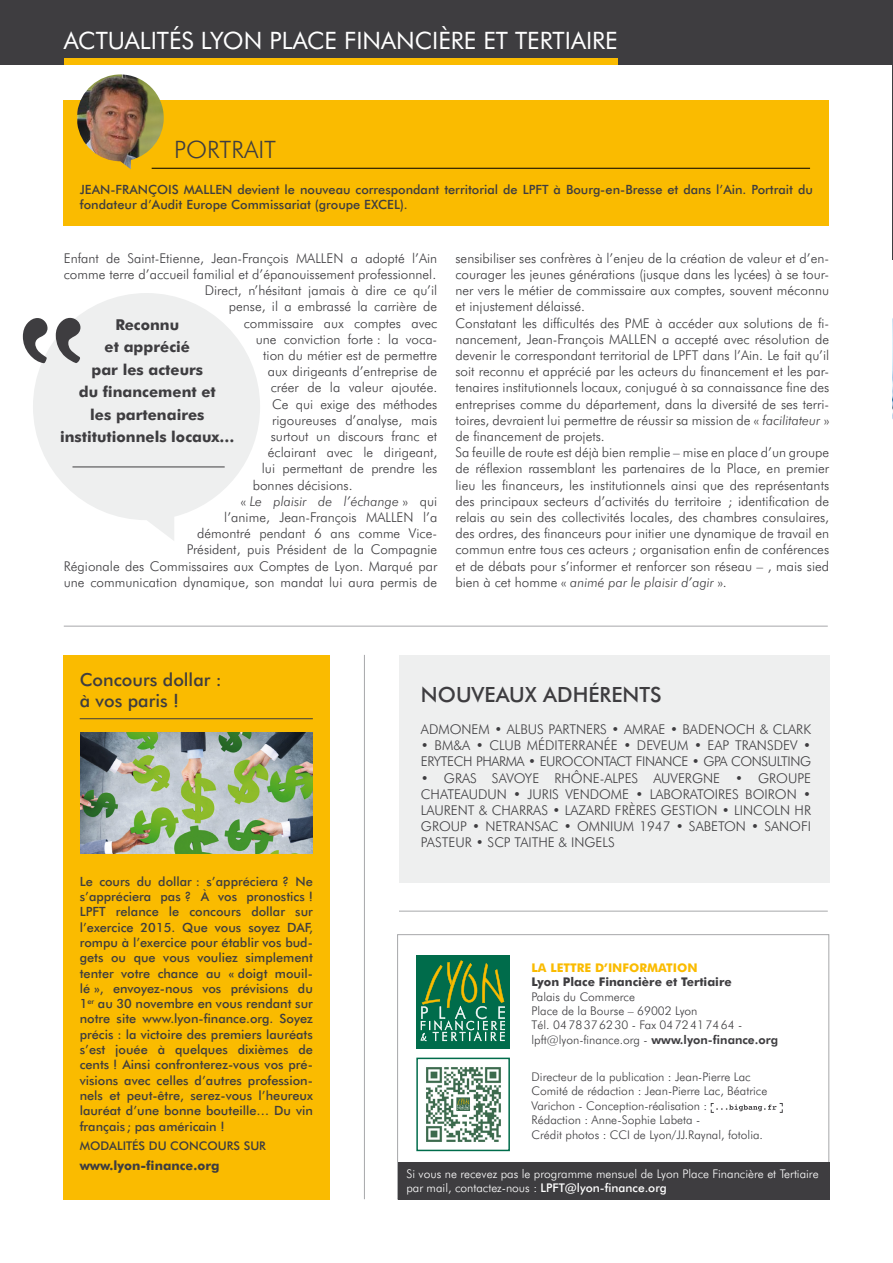
<style>
.page{position:relative;width:893px;height:1263px;background:#fff}
.page>*{position:absolute;margin:0;border:0;box-sizing:border-box;transform-origin:0 0}
.t1{font:24px "Futura BT";color:#fff}
.t2{font:300 24px "Futura BT";color:#3e3d40}
.t3{font:500 21px "Futura BT";color:#3e3d40}
.t4{font:500 18px "Futura BT";color:#3e3d40}
.t5{font:700 15px/22.5px "Futura BT";color:#3e3d40;text-align:center}
.t6{font:300 13.5px/16.2px "Futura BT";color:#3e3d40;text-align:justify}
.t7{font:300 13.5px/16.2px "Futura BT";letter-spacing:-.03em;color:#3e3d40}
.t8{font:500 12.75px/15.3px "Futura BT";color:#3e3d40}
.t9{font:700 12.75px "Futura BT";color:#3e3d40}
.t10{font:300 12px/14.4px "Futura BT";color:#3e3d40}
.t11{font:300 12px/14.4px "Futura BT";color:#fff}
.t12{font:700 12px "Futura BT";color:#3e3d40}
.t13{font:500 12px "Futura BT";color:#3e3d40}
.t14{font:700 12px "Futura BT";color:#fabb00}
.s1{font-style:italic}
.s2{font-weight:800}
.s3{font-weight:500}
</style>
<div class="page">
<hr style="left:892px;top:259px;width:1px;height:1004px;background:#00a390">
<div style="left:398px;top:1162px;width:432px;height:37px;background:#3e3d40"></div>
<div style="left:399px;top:655px;width:430px;height:227px;background:#eeefef"></div>
<div style="left:64px;top:100px;width:765px;height:125px;background:#fabb00"></div>
<hr style="left:892px;top:0;width:1px;height:259px;background:#3e3d40">
<div style="left:0;top:0;width:893px;height:64px;background:#3e3d40"></div>
<svg style="left:711px;top:1103px;width:72px;height:10px"></svg>
<img style="left:77px;top:74px;width:87px;height:87px">
<hr style="left:152px;top:168px;width:658px;height:1px;background:#000">
<hr style="left:364px;top:655px;width:1px;height:544px;background:#a7a8aa">
<hr style="left:64px;top:626px;width:764px;height:1px;background:#a7a8aa">
<hr style="left:399px;top:911px;width:429px;height:1px;background:#a7a8aa">
<div style="left:64px;top:58px;width:554px;height:6px;background:#fabb00"></div>
<div style="left:64px;top:655px;width:266px;height:544px;background:#fabb00"></div>
<hr style="left:80px;top:718px;width:233px;height:1px;background:#3e3d40">
<img style="left:80px;top:733px;width:233px;height:120px">
<svg style="left:33px;top:293px;width:227px;height:248px;fill:#eeefef"></svg>
<hr style="left:72px;top:467px;width:153px;height:1px;background:#3e3d40">
<svg style="left:23px;top:318px;width:57px;height:45px"></svg>
<div style="left:416px;top:955px;width:94px;height:94px;background:#006c4b"></div>
<svg style="left:421px;top:960px;width:84px;height:81px"></svg>
<img style="left:892px;top:318px;width:1px;height:102px">
<img style="left:426px;top:1067px;width:75px;height:75px">
<div style="left:416px;top:1057px;width:94px;height:94px;border:2px solid #006c4b"></div>
<p class="t1" style="left:64px;top:26px;width:555px">ACTUALITÉS LYON PLACE FINANCIÈRE ET TERTIAIRE</p>
<p class="t2" style="left:174px;top:135px;width:103px">PORTRAIT</p>
<p class="t8" style="left:80px;top:181px;width:735px">JEAN-FRANÇOIS MALLEN devient le nouveau correspondant territorial de LPFT à Bourg-en-Bresse et dans l’Ain. Portrait du fondateur d’Audit Europe Commissariat (groupe EXCEL).</p>
<p class="t6" style="left:64px;top:250px;width:375px">Enfant de Saint-Etienne, Jean-François MALLEN a adopté l’Ain comme terre d’accueil familial et d’épanouissement professionnel.</p>
<p class="t6" style="left:205px;top:282px;width:234px">Direct, n’hésitant jamais à dire ce qu’il</p>
<p class="t6" style="left:229px;top:298px;width:210px">pense, il a embrassé la carrière de</p>
<p class="t6" style="left:244px;top:314px;width:195px">commissaire aux comptes avec</p>
<p class="t6" style="left:256px;top:331px;width:183px">une conviction forte : la voca-</p>
<p class="t6" style="left:263px;top:347px;width:175px">tion du métier est de permettre</p>
<p class="t6" style="left:268px;top:363px;width:171px">aux dirigeants d’entreprise de</p>
<p class="t6" style="left:271px;top:379px;width:168px">créer de la valeur ajoutée.</p>
<p class="t6" style="left:272px;top:395px;width:166px">Ce qui exige des méthodes</p>
<p class="t6" style="left:272px;top:412px;width:167px">rigoureuses d’analyse, mais</p>
<p class="t6" style="left:271px;top:428px;width:168px">surtout un discours franc et</p>
<p class="t6" style="left:268px;top:444px;width:171px">éclairant avec le dirigeant,</p>
<p class="t6" style="left:262px;top:460px;width:177px">lui permettant de prendre les</p>
<p class="t6" style="left:253px;top:476px;width:101px">bonnes décisions.</p>
<p class="t6" style="left:64px;top:493px;width:375px;text-align:right">« <span class="s1">Le plaisir de l’échange</span> » qui<br>l’anime, Jean-François MALLEN l’a<br>démontré pendant 6 ans comme Vice-<br>Président, puis Président de la Compagnie<br>Régionale des Commissaires aux Comptes de Lyon. Marqué par une communication dynamique, son mandat lui aura permis de</p>
<p class="t5" style="left:60px;top:313px;width:176px">Reconnu<br>et apprécié<br>par les acteurs<br>du financement et<br>les partenaires institutionnels locaux…</p>
<p class="t6" style="left:455px;top:250px;width:375px">sensibiliser ses confrères à l’enjeu de la création de valeur et d’en&shy;courager les jeunes générations (jusque dans les lycées) à se tour&shy;ner vers le métier de commissaire aux comptes, souvent méconnu et injustement délaissé.</p>
<p class="t6" style="left:455px;top:314px;width:375px">Constatant les difficultés des PME à accéder aux solutions de fi&shy;nancement, Jean-François MALLEN a accepté avec résolution de devenir le correspondant territorial de LPFT dans l’Ain. Le fait qu’il soit reconnu et apprécié par les acteurs du financement et les par&shy;tenaires institutionnels locaux, conjugué à sa connaissance fine des entreprises comme du département, dans la diversité de ses terri&shy;toires, devraient lui permettre de réussir sa mission de « <span class="s1">facilitateur</span> » de financement de projets.</p>
<p class="t6" style="left:455px;top:444px;width:375px">Sa feuille de route est déjà bien remplie – mise en place d’un groupe de réflexion rassemblant les partenaires de la Place, en premier lieu les financeurs, les institutionnels ainsi que des représentants des principaux secteurs d’activités du territoire ; identification de relais au sein des collectivités locales, des chambres consulaires, des ordres, des financeurs pour initier une dynamique de travail en commun entre tous ces acteurs ; organisation enfin de conférences et de débats pour s’informer et renforcer son réseau – , mais sied bien à cet homme « <span class="s1">animé par le plaisir d’agir</span> ».</p>
<p class="t4" style="left:80px;top:668px;width:144px">Concours dollar :</p>
<p class="t4" style="left:80px;top:689px;width:101px">à vos paris !</p>
<p class="t8" style="left:80px;top:873px;width:235px;text-align:justify">Le cours du dollar : s’appréciera ? Ne s’appréciera pas ? À vos pronostics !<br>LPFT relance le concours dollar sur l’exercice 2015. Que vous soyez DAF, rompu à l’exercice pour établir vos bud&shy;gets ou que vous vouliez simplement tenter votre chance au « doigt mouil&shy;lé », envoyez-nous vos prévisions du 1<sup>er</sup> au 30 novembre en vous rendant sur notre site www.lyon-finance.org. Soyez précis : la victoire des premiers lauréats s’est jouée à quelques dixièmes de cents ! Ainsi confronterez-vous vos pré&shy;visions avec celles d’autres profession&shy;nels et peut-être, serez-vous l’heureux lauréat d’une bonne bouteille… Du vin français ; pas américain !</p>
<p class="t13" style="left:80px;top:1138px;width:188px">MODALITÉS DU CONCOURS SUR</p>
<p class="t9" style="left:80px;top:1157px;width:141px">www.lyon-finance.org</p>
<p class="t3" style="left:421px;top:681px;width:242px">NOUVEAUX ADHÉRENTS</p>
<p class="t6" style="left:421px;top:721px;width:392px">ADMONEM • ALBUS PARTNERS • AMRAE • BADENOCH &amp; CLARK</p>
<p class="t7" style="left:421px;top:737px;width:392px">• BM&amp;A • CLUB MÉDITERRANÉE • DEVEUM • EAP TRANSDEV •<br>ERYTECH PHARMA • EUROCONTACT FINANCE • GPA CONSULTING</p>
<p class="t6" style="left:421px;top:769px;width:392px">• GRAS SAVOYE RHÔNE-ALPES AUVERGNE • GROUPE CHATEAUDUN • JURIS VENDOME • LABORATOIRES BOIRON • LAURENT &amp; CHARRAS • LAZARD FRÈRES GESTION • LINCOLN HR GROUP • NETRANSAC • OMNIUM 1947 • SABETON • SANOFI PASTEUR • SCP TAITHE &amp; INGELS</p>
<p class="t14" style="left:531px;top:960px;width:168px">LA LETTRE D’INFORMATION</p>
<p class="t12" style="left:531px;top:974px;width:202px">Lyon Place Financière et Tertiaire</p>
<p class="t10" style="left:531px;top:989px;width:167px">Palais du Commerce<br>Place de la Bourse – 69002 Lyon</p>
<p class="t10" style="left:531px;top:1018px;width:212px">Tél. 0478376230 - Fax 0472417464 -</p>
<p class="t10" style="left:531px;top:1032px;width:248px">lpft@lyon-finance.org - <span class="s2">www.lyon-finance.org</span></p>
<p class="t10" style="left:531px;top:1069px;width:237px">Directeur de la publication : Jean-Pierre Lac Comité de rédaction : Jean-Pierre Lac, Béatrice Varichon - Conception-réalisation :<br>Rédaction : Anne-Sophie Labeta -<br>Crédit photos : CCI de Lyon/JJ.Raynal, fotolia.</p>
<p class="t11" style="left:406px;top:1166px;width:414px">Si vous ne recevez pas le programme mensuel de Lyon Place Financière et Tertiaire par mail, contactez-nous : <span class="s3">LPFT@lyon-finance.org</span></p>
</div>
